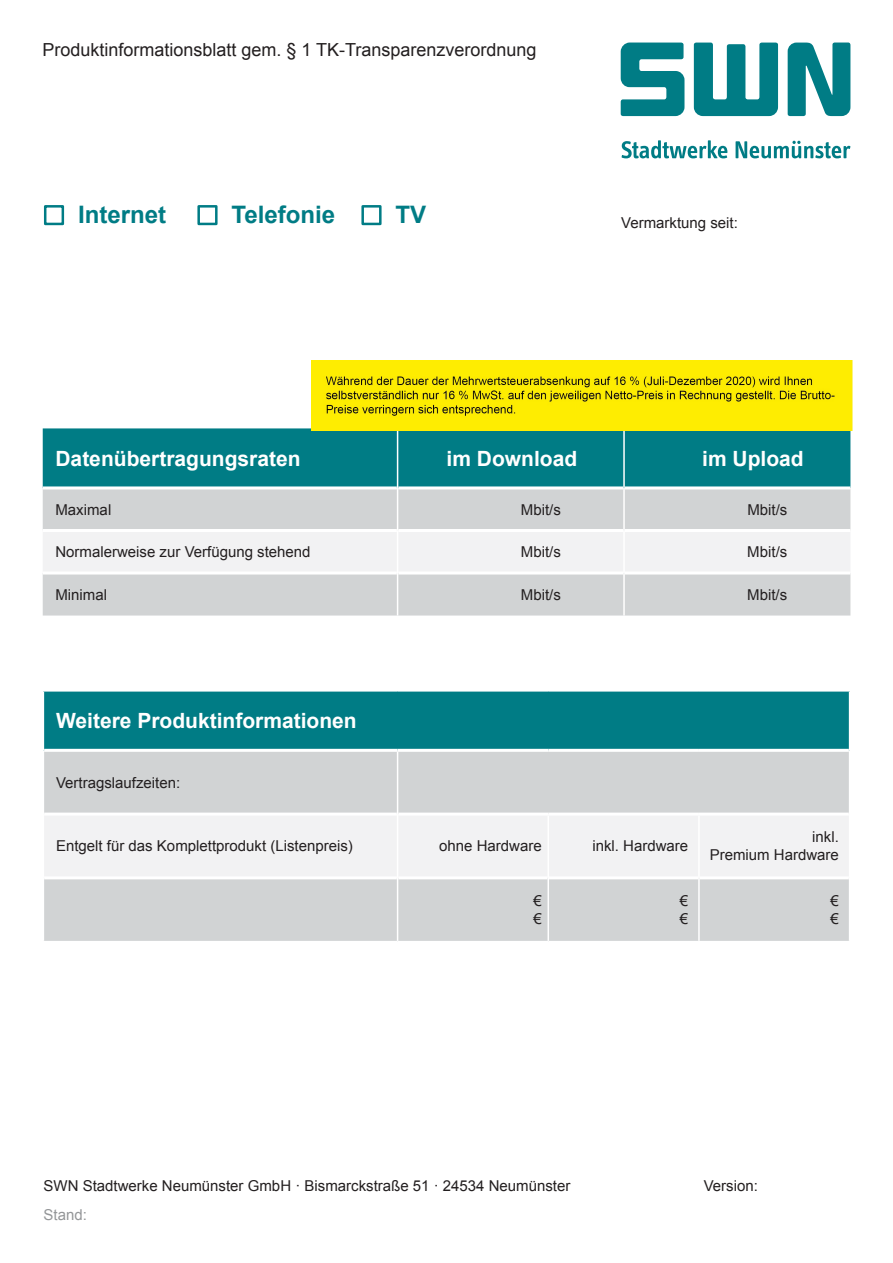
<style>
.page{position:relative;width:893px;height:1263px;background:#fff}
.page>*{position:absolute;margin:0;border:0;box-sizing:border-box;transform-origin:0 0}
.t1{font:700 24px "Arial";color:#007c85}
.t2{font:700 21px "Arial";color:#fff}
.t3{font:18px "Arial";color:#231f20}
.t4{font:15px/18px "Arial";color:#231f20}
.t5{font:15px "Arial";color:#949698}
</style>
<div class="page">
<svg style="left:621px;top:140px;width:106px;height:18px"></svg>
<svg style="left:736px;top:141px;width:114px;height:17px"></svg>
<svg style="left:621px;top:43px;width:63px;height:73px"></svg>
<svg style="left:694px;top:43px;width:84px;height:73px"></svg>
<svg style="left:787px;top:43px;width:63px;height:73px"></svg>
<div style="left:43px;top:691px;width:807px;height:59px;background:#007c85"></div>
<div style="left:44px;top:752px;width:805px;height:189px;background:#d1d3d4"></div>
<div style="left:44px;top:815px;width:805px;height:61px;background:#f2f2f3"></div>
<hr style="left:43px;top:692px;width:1px;height:58px;background:#fff">
<hr style="left:43px;top:690px;width:355px;height:2px;background:#fff">
<hr style="left:398px;top:690px;width:150px;height:2px;background:#fff">
<hr style="left:548px;top:690px;width:151px;height:2px;background:#fff">
<hr style="left:699px;top:690px;width:151px;height:2px;background:#fff">
<hr style="left:849px;top:692px;width:1px;height:58px;background:#fff">
<hr style="left:44px;top:749px;width:354px;height:3px;background:#fff">
<hr style="left:398px;top:749px;width:150px;height:3px;background:#fff">
<hr style="left:548px;top:749px;width:151px;height:3px;background:#fff">
<hr style="left:699px;top:749px;width:150px;height:3px;background:#fff">
<hr style="left:44px;top:812px;width:353px;height:3px;background:#fff">
<hr style="left:398px;top:812px;width:150px;height:3px;background:#fff">
<hr style="left:548px;top:812px;width:151px;height:3px;background:#fff">
<hr style="left:699px;top:812px;width:150px;height:3px;background:#fff">
<hr style="left:44px;top:876px;width:353px;height:3px;background:#fff">
<hr style="left:398px;top:876px;width:149px;height:3px;background:#fff">
<hr style="left:549px;top:876px;width:149px;height:3px;background:#fff">
<hr style="left:700px;top:876px;width:149px;height:3px;background:#fff">
<hr style="left:397px;top:752px;width:1px;height:62px;background:#fff">
<hr style="left:397px;top:814px;width:1px;height:64px;background:#fff">
<hr style="left:547px;top:815px;width:2px;height:63px;background:#fff">
<hr style="left:698px;top:815px;width:2px;height:63px;background:#fff">
<hr style="left:397px;top:878px;width:1px;height:63px;background:#fff">
<hr style="left:547px;top:878px;width:2px;height:63px;background:#fff">
<hr style="left:698px;top:878px;width:2px;height:63px;background:#fff">
<div style="left:43px;top:428px;width:807px;height:58px;background:#007c85"></div>
<div style="left:43px;top:489px;width:807px;height:126px;background:#d1d3d4"></div>
<div style="left:43px;top:532px;width:807px;height:39px;background:#f2f2f3"></div>
<hr style="left:43px;top:529px;width:354px;height:3px;background:#fff">
<hr style="left:398px;top:529px;width:225px;height:3px;background:#fff">
<hr style="left:625px;top:529px;width:225px;height:3px;background:#fff">
<hr style="left:43px;top:571px;width:354px;height:3px;background:#fff">
<hr style="left:398px;top:571px;width:225px;height:3px;background:#fff">
<hr style="left:625px;top:571px;width:225px;height:3px;background:#fff">
<hr style="left:397px;top:428px;width:1px;height:60px;background:#fff">
<hr style="left:623px;top:428px;width:2px;height:60px;background:#fff">
<hr style="left:397px;top:488px;width:1px;height:42px;background:#fff">
<hr style="left:623px;top:488px;width:2px;height:42px;background:#fff">
<hr style="left:397px;top:530px;width:1px;height:43px;background:#fff">
<hr style="left:623px;top:530px;width:2px;height:43px;background:#fff">
<hr style="left:397px;top:573px;width:1px;height:42px;background:#fff">
<hr style="left:623px;top:573px;width:2px;height:42px;background:#fff">
<div style="left:44px;top:205px;width:20px;height:20px;border:3px solid #007c85"></div>
<div style="left:197px;top:205px;width:21px;height:20px;border:3px solid #007c85"></div>
<div style="left:361px;top:205px;width:21px;height:20px;border:3px solid #007c85"></div>
<img style="left:312px;top:360px;width:540px;height:70px">
<p class="t3" style="left:43px;top:38px;width:496px">Produktinformationsblatt gem. § 1 TK-Transparenzverordnung</p>
<h1 class="t1" style="left:78px;top:199px;width:90px">Internet</h1>
<h1 class="t1" style="left:232px;top:199px;width:105px">Telefonie</h1>
<h1 class="t1" style="left:396px;top:199px;width:32px">TV</h1>
<p class="t4" style="left:621px;top:214px;width:118px">Vermarktung seit:</p>
<h2 class="t2" style="left:55px;top:444px;width:247px">Datenübertragungsraten</h2>
<h2 class="t2" style="left:447px;top:444px;width:132px">im Download</h2>
<h2 class="t2" style="left:702px;top:444px;width:103px">im Upload</h2>
<p class="t4" style="left:55px;top:501px;width:57px">Maximal</p>
<p class="t4" style="left:521px;top:501px;width:42px">Mbit/s</p>
<p class="t4" style="left:747px;top:501px;width:42px">Mbit/s</p>
<p class="t4" style="left:55px;top:543px;width:257px">Normalerweise zur Verfügung stehend</p>
<p class="t4" style="left:521px;top:543px;width:42px">Mbit/s</p>
<p class="t4" style="left:747px;top:543px;width:42px">Mbit/s</p>
<p class="t4" style="left:55px;top:586px;width:53px">Minimal</p>
<p class="t4" style="left:521px;top:586px;width:42px">Mbit/s</p>
<p class="t4" style="left:747px;top:586px;width:42px">Mbit/s</p>
<h2 class="t2" style="left:56px;top:707px;width:302px">Weitere Produktinformationen</h2>
<p class="t4" style="left:56px;top:773px;width:126px">Vertragslaufzeiten:</p>
<p class="t4" style="left:56px;top:837px;width:298px">Entgelt für das Komplettprodukt (Listenpreis)</p>
<p class="t4" style="left:439px;top:837px;width:104px">ohne Hardware</p>
<p class="t4" style="left:592px;top:837px;width:97px">inkl. Hardware</p>
<p class="t4" style="left:710px;top:828px;width:131px;text-align:right">inkl.<br>Premium Hardware</p>
<p class="t4" style="left:533px;top:892px;width:10px">€ €</p>
<p class="t4" style="left:680px;top:892px;width:10px">€ €</p>
<p class="t4" style="left:831px;top:892px;width:10px">€ €</p>
<p class="t4" style="left:44px;top:1177px;width:528px">SWN Stadtwerke Neumünster GmbH · Bismarckstraße 51 · 24534 Neumünster</p>
<p class="t4" style="left:704px;top:1177px;width:56px">Version:</p>
<p class="t5" style="left:44px;top:1204px;width:45px">Stand:</p>
</div>
